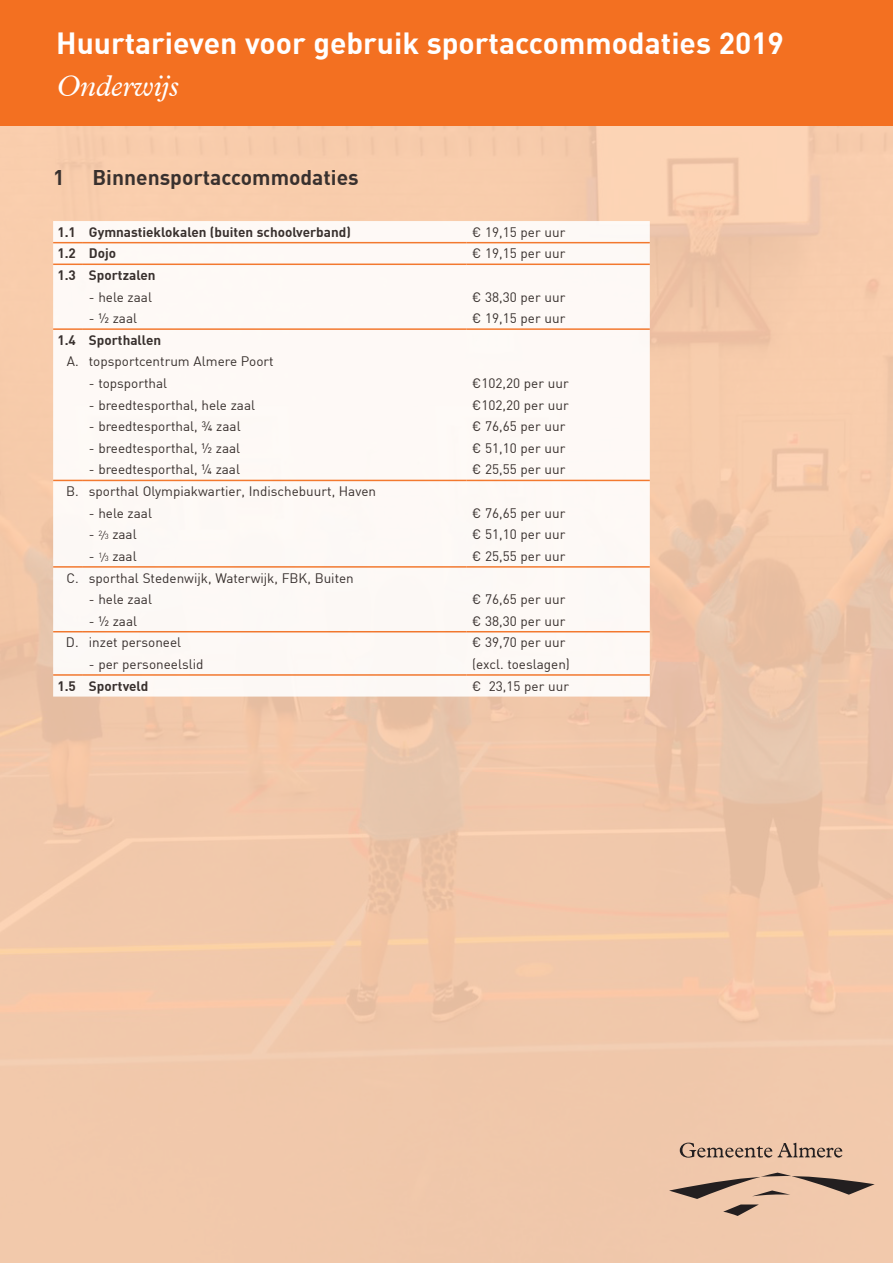
<style>
.page{position:relative;width:893px;height:1263px;background:#fff}
.page>*{position:absolute;margin:0;border:0;box-sizing:border-box;transform-origin:0 0}
.t1{font:700 30px "DIN";color:#fff}
.t2{font:italic 30px "Plantin";color:#fff}
.t3{font:700 21px "DIN";color:#231f20}
.t4{font:13.5px "DIN";color:#231f20}
.t5{font:700 13.5px "DIN";color:#231f20}
.s1{font-size:10.5px}
.s2{font-size:7.5px}
</style>
<div class="page">
<img style="left:0;top:125px;width:893px;height:1138px">
<div style="left:0;top:0;width:893px;height:125px;background:#f37021"></div>
<svg style="left:680px;top:1142px;width:162px;height:15px;background:#bf9f89"></svg>
<svg style="left:669px;top:1172px;width:206px;height:44px;background:#cdab94"></svg>
<div style="left:53px;top:221px;width:597px;height:475px;background:#fef9f6"></div>
<hr style="left:53px;top:242px;width:30px;height:1px;background:#f37021">
<hr style="left:83px;top:242px;width:383px;height:1px;background:#f37021">
<hr style="left:466px;top:242px;width:184px;height:1px;background:#f37021">
<hr style="left:53px;top:264px;width:30px;height:1px;background:#f37021">
<hr style="left:83px;top:264px;width:383px;height:1px;background:#f37021">
<hr style="left:466px;top:264px;width:184px;height:1px;background:#f37021">
<hr style="left:53px;top:328px;width:30px;height:2px;background:#f37021">
<hr style="left:83px;top:328px;width:383px;height:2px;background:#f37021">
<hr style="left:466px;top:328px;width:184px;height:2px;background:#f37021">
<hr style="left:53px;top:480px;width:30px;height:1px;background:#f37021">
<hr style="left:83px;top:480px;width:383px;height:1px;background:#f37021">
<hr style="left:466px;top:480px;width:184px;height:1px;background:#f37021">
<hr style="left:53px;top:566px;width:30px;height:2px;background:#f37021">
<hr style="left:83px;top:566px;width:383px;height:2px;background:#f37021">
<hr style="left:466px;top:566px;width:184px;height:2px;background:#f37021">
<hr style="left:53px;top:631px;width:30px;height:1px;background:#f37021">
<hr style="left:83px;top:631px;width:383px;height:1px;background:#f37021">
<hr style="left:466px;top:631px;width:184px;height:1px;background:#f37021">
<hr style="left:53px;top:674px;width:30px;height:2px;background:#f37021">
<hr style="left:83px;top:674px;width:383px;height:2px;background:#f37021">
<hr style="left:466px;top:674px;width:184px;height:2px;background:#f37021">
<h1 class="t1" style="left:56px;top:24px;width:729px">Huurtarieven voor gebruik sportaccommodaties 2019</h1>
<h1 class="t2" style="left:56px;top:68px;width:124px">Onderwijs</h1>
<h2 class="t3" style="left:53px;top:164px;width:13px">1</h2>
<h2 class="t3" style="left:93px;top:164px;width:268px">Binnensportaccommodaties</h2>
<p class="t5" style="left:57px;top:223px;width:295px">1.1 Gymnastieklokalen (buiten schoolverband)</p>
<p class="t4" style="left:472px;top:223px;width:95px">€ 19,15 per uur</p>
<p class="t5" style="left:57px;top:245px;width:60px">1.2 Dojo</p>
<p class="t4" style="left:472px;top:245px;width:95px">€ 19,15 per uur</p>
<p class="t5" style="left:57px;top:266px;width:100px">1.3 Sportzalen</p>
<p class="t4" style="left:89px;top:288px;width:65px">- hele zaal</p>
<p class="t4" style="left:472px;top:288px;width:95px">€ 38,30 per uur</p>
<p class="t4" style="left:89px;top:310px;width:50px">- ½ zaal</p>
<p class="t4" style="left:472px;top:310px;width:95px">€ 19,15 per uur</p>
<p class="t5" style="left:57px;top:331px;width:105px">1.4 Sporthallen</p>
<p class="t4" style="left:67px;top:353px;width:208px">A. topsportcentrum Almere Poort</p>
<p class="t4" style="left:89px;top:375px;width:80px">- topsporthal</p>
<p class="t4" style="left:472px;top:375px;width:98px">€102,20 per uur</p>
<p class="t4" style="left:89px;top:396px;width:168px">- breedtesporthal, hele zaal</p>
<p class="t4" style="left:472px;top:396px;width:98px">€102,20 per uur</p>
<p class="t4" style="left:89px;top:418px;width:153px">- breedtesporthal, ¾ zaal</p>
<p class="t4" style="left:472px;top:418px;width:95px">€ 76,65 per uur</p>
<p class="t4" style="left:89px;top:439px;width:153px">- breedtesporthal, ½ zaal</p>
<p class="t4" style="left:472px;top:439px;width:95px">€ 51,10 per uur</p>
<p class="t4" style="left:89px;top:461px;width:153px">- breedtesporthal, ¼ zaal</p>
<p class="t4" style="left:472px;top:461px;width:95px">€ 25,55 per uur</p>
<p class="t4" style="left:66px;top:483px;width:312px">B. sporthal Olympiakwartier, Indischebuurt, Haven</p>
<p class="t4" style="left:89px;top:504px;width:65px">- hele zaal</p>
<p class="t4" style="left:472px;top:504px;width:95px">€ 76,65 per uur</p>
<p class="t4" style="left:89px;top:526px;width:49px">- <sup>2</sup><span class="s1">/</span><span class="s2">3</span> zaal</p>
<p class="t4" style="left:472px;top:526px;width:95px">€ 51,10 per uur</p>
<p class="t4" style="left:89px;top:548px;width:49px">- <sup>1</sup><span class="s1">/</span><span class="s2">3</span> zaal</p>
<p class="t4" style="left:472px;top:548px;width:95px">€ 25,55 per uur</p>
<p class="t4" style="left:66px;top:569px;width:289px">C. sporthal Stedenwijk, Waterwijk, FBK, Buiten</p>
<p class="t4" style="left:89px;top:591px;width:65px">- hele zaal</p>
<p class="t4" style="left:472px;top:591px;width:95px">€ 76,65 per uur</p>
<p class="t4" style="left:89px;top:612px;width:50px">- ½ zaal</p>
<p class="t4" style="left:472px;top:612px;width:95px">€ 38,30 per uur</p>
<p class="t4" style="left:66px;top:634px;width:117px">D. inzet personeel</p>
<p class="t4" style="left:472px;top:634px;width:95px">€ 39,70 per uur</p>
<p class="t4" style="left:89px;top:656px;width:116px">- per personeelslid</p>
<p class="t4" style="left:472px;top:656px;width:99px">(excl. toeslagen)</p>
<p class="t5" style="left:57px;top:677px;width:93px">1.5 Sportveld</p>
<p class="t4" style="left:472px;top:677px;width:98px">€ 23,15 per uur</p>
</div>
